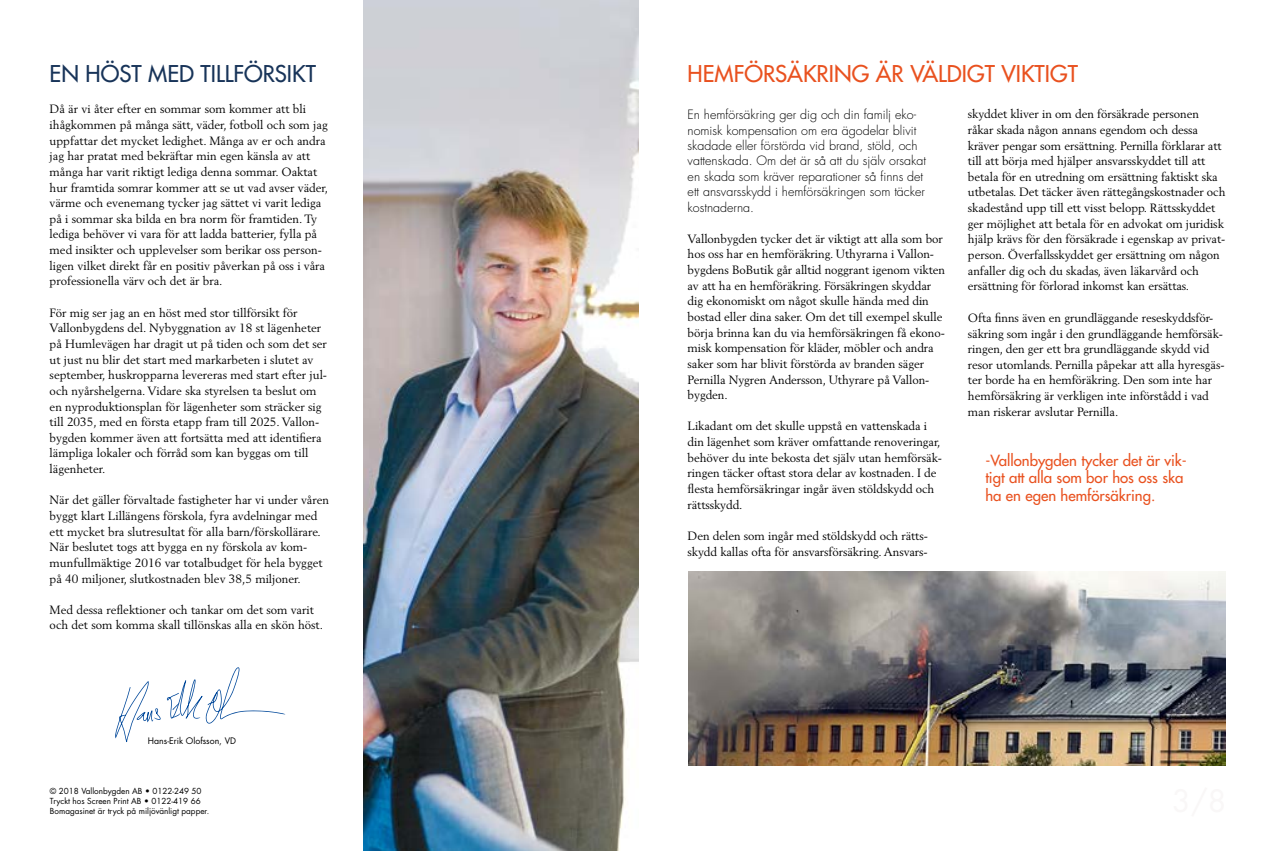
<style>
.page{position:relative;width:1276px;height:851px;background:#fff}
.page>*{position:absolute;margin:0;border:0;box-sizing:border-box;transform-origin:0 0}
.t1{font:500 22.5px "Futura Std";color:#e9511f}
.t2{font:500 22.5px "Futura Std";color:#183459}
.t3{font:500 15px/17.5px "Futura Std";color:#e95220}
.t4{font:300 12.5px/15.4px "Futura Std";color:#000}
.t5{font:11.88px/15.6px "Berling LT Std";letter-spacing:-.005em;color:#000}
.t6{font:8.75px "Futura Std";color:#000}
.t7{font:8.12px/10px "Futura Std";color:#000}
</style>
<div class="page">
<img style="left:363px;top:0;width:275px;height:850px">
<svg style="left:115px;top:681px;width:46px;height:61px"></svg>
<svg style="left:167px;top:667px;width:118px;height:56px"></svg>
<img style="left:688px;top:572px;width:537px;height:193px">
<h1 class="t2" style="left:50px;top:60px;width:268px">EN HÖST MED TILLFÖRSIKT</h1>
<p class="t5" style="left:50px;top:101px;width:280px">Då är vi åter efter en sommar som kommer att bli ihågkommen på många sätt, väder, fotboll och som jag uppfattar det mycket ledighet. Många av er och andra jag har pratat med bekräftar min egen känsla av att många har varit riktigt lediga denna sommar. Oaktat hur framtida somrar kommer att se ut vad avser väder, värme och evenemang tycker jag sättet vi varit lediga på i sommar ska bilda en bra norm för framtiden. Ty lediga behöver vi vara för att ladda batterier, fylla på med insikter och upplevelser som berikar oss person&shy;ligen vilket direkt får en positiv påverkan på oss i våra professionella värv och det är bra.</p>
<p class="t5" style="left:50px;top:304px;width:279px">För mig ser jag an en höst med stor tillförsikt för Vallonbygdens del. Nybyggnation av 18 st lägenheter på Humlevägen har dragit ut på tiden och som det ser ut just nu blir det start med markarbeten i slutet av september, huskropparna levereras med start efter jul&shy;och nyårshelgerna. Vidare ska styrelsen ta beslut om en nyproduktionsplan för lägenheter som sträcker sig till 2035, med en första etapp fram till 2025. Vallon&shy;bygden kommer även att fortsätta med att identifiera lämpliga lokaler och förråd som kan byggas om till lägenheter.</p>
<p class="t5" style="left:50px;top:492px;width:281px">När det gäller förvaltade fastigheter har vi under våren byggt klart Lillängens förskola, fyra avdelningar med ett mycket bra slutresultat för alla barn/förskollärare.<br>När beslutet togs att bygga en ny förskola av kom&shy;munfullmäktige 2016 var totalbudget för hela bygget på 40 miljoner, slutkostnaden blev 38,5 miljoner.</p>
<p class="t5" style="left:50px;top:601px;width:275px">Med dessa reflektioner och tankar om det som varit och det som komma skall tillönskas alla en skön höst.</p>
<p class="t6" style="left:148px;top:735px;width:90px">Hans-Erik Olofsson, VD</p>
<p class="t7" style="left:50px;top:786px;width:161px">© 2018 Vallonbygden AB • 0122-249 50<br>Tryckt hos Screen Print AB • 0122-419 66<br>Bomagasinet är tryck på miljövänligt papper.</p>
<h1 class="t1" style="left:687px;top:60px;width:392px">HEMFÖRSÄKRING ÄR VÄLDIGT VIKTIGT</h1>
<p class="t4" style="left:687px;top:107px;width:240px">En hemförsäkring ger dig och din familj eko&shy;nomisk kompensation om era ägodelar blivit skadade eller förstörda vid brand, stöld, och vattenskada. Om det är så att du själv orsakat en skada som kräver reparationer så finns det ett ansvarsskydd i hemförsäkringen som täcker kostnaderna.</p>
<p class="t5" style="left:687px;top:231px;width:259px">Vallonbygden tycker det är viktigt att alla som bor hos oss har en hemföräkring. Uthyrarna i Vallon&shy;bygdens BoButik går alltid noggrant igenom vikten av att ha en hemföräkring. Försäkringen skyddar dig ekonomiskt om något skulle hända med din bostad eller dina saker. Om det till exempel skulle börja brinna kan du via hemförsäkringen få ekono&shy;misk kompensation för kläder, möbler och andra saker som har blivit förstörda av branden säger Pernilla Nygren Andersson, Uthyrare på Vallon&shy;bygden.</p>
<p class="t5" style="left:687px;top:418px;width:256px">Likadant om det skulle uppstå en vattenskada i din lägenhet som kräver omfattande renoveringar, behöver du inte bekosta det själv utan hemförsäk&shy;ringen täcker oftast stora delar av kostnaden. I de flesta hemförsäkringar ingår även stöldskydd och rättsskydd.</p>
<p class="t5" style="left:687px;top:527px;width:242px">Den delen som ingår med stöldskydd och rätts&shy;skydd kallas ofta för ansvarsförsäkring. Ansvars-</p>
<p class="t5" style="left:968px;top:106px;width:259px">skyddet kliver in om den försäkrade personen råkar skada någon annans egendom och dessa kräver pengar som ersättning. Pernilla förklarar att till att börja med hjälper ansvarsskyddet till att betala för en utredning om ersättning faktiskt ska utbetalas. Det täcker även rättegångskostnader och skadestånd upp till ett visst belopp. Rättsskyddet ger möjlighet att betala för en advokat om juridisk hjälp krävs för den försäkrade i egenskap av privat&shy;person. Överfallsskyddet ger ersättning om någon anfaller dig och du skadas, även läkarvård och ersättning för förlorad inkomst kan ersättas.</p>
<p class="t5" style="left:968px;top:310px;width:258px">Ofta finns även en grundläggande reseskyddsför&shy;säkring som ingår i den grundläggande hemförsäk&shy;ringen, den ger ett bra grundläggande skydd vid resor utomlands. Pernilla påpekar att alla hyresgäs&shy;ter borde ha en hemföräkring. Den som inte har hemförsäkring är verkligen inte införstådd i vad man riskerar avslutar Pernilla.</p>
<p class="t3" style="left:985px;top:451px;width:203px">-Vallonbygden tycker det är vik&shy;tigt att alla som bor hos oss ska ha en egen hemförsäkring.</p>
</div>
